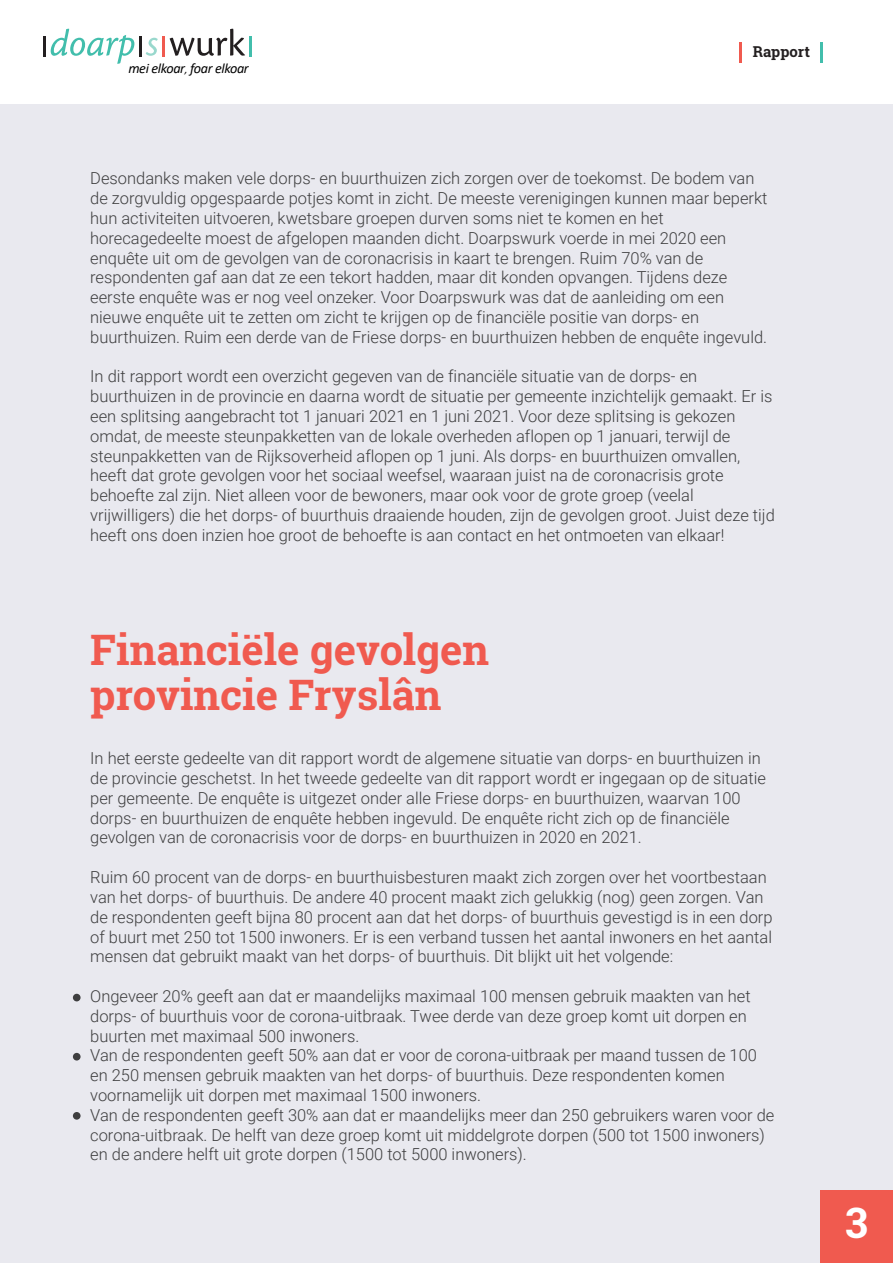
<style>
.page{position:relative;width:893px;height:1263px;background:#fff}
.page>*{position:absolute;margin:0;border:0;box-sizing:border-box;transform-origin:0 0}
.t1{font:700 42px/45px "Roboto Slab";color:#f05a4f}
.t2{font:700 42px "Roboto Slab";color:#fff}
.t3{font:300 16.5px/19.8px "Roboto";color:#3e3e3f}
.t4{font:700 15px "Roboto Slab";color:#231f20}
.t5{font:italic 14.25px "Calibri";letter-spacing:-.025em;color:#000001}
.s1{font-size:10.65px}
</style>
<div class="page">
<div style="left:0;top:105px;width:893px;height:1158px;background:#e9e9ef"></div>
<svg style="left:146px;top:38px;width:12px;height:18px"></svg>
<hr style="left:139px;top:36px;width:2px;height:20px;background:#231f20">
<hr style="left:43px;top:36px;width:3px;height:20px;background:#231f20">
<hr style="left:162px;top:36px;width:3px;height:20px;background:#f05a4f">
<hr style="left:249px;top:36px;width:3px;height:20px;background:#42beac">
<svg style="left:51px;top:29px;width:83px;height:35px"></svg>
<svg style="left:170px;top:29px;width:75px;height:27px"></svg>
<hr style="left:739px;top:42px;width:3px;height:20px;background:#f05a4f">
<hr style="left:821px;top:42px;width:2px;height:20px;background:#42beac">
<div style="left:821px;top:1191px;width:72px;height:72px;background:#f05a4f"></div>
<div style="left:73px;top:994px;width:8px;height:7px;background:#3e3e3f;border-radius:50%"></div>
<div style="left:73px;top:1053px;width:8px;height:7px;background:#3e3e3f;border-radius:50%"></div>
<div style="left:73px;top:1112px;width:8px;height:8px;background:#3e3e3f;border-radius:50%"></div>
<p class="t5" style="left:128px;top:59px;width:122px">mei elkoar<span class="s1">,</span> foar elkoar</p>
<p class="t4" style="left:753px;top:41px;width:59px">Rapport</p>
<p class="t3" style="left:90px;top:168px;width:679px">Desondanks maken vele dorps- en buurthuizen zich zorgen over de toekomst. De bodem van de zorgvuldig opgespaarde potjes komt in zicht. De meeste verenigingen kunnen maar beperkt hun activiteiten uitvoeren, kwetsbare groepen durven soms niet te komen en het horecagedeelte moest de afgelopen maanden dicht. Doarpswurk voerde in mei 2020 een enquête uit om de gevolgen van de coronacrisis in kaart te brengen. Ruim 70% van de respondenten gaf aan dat ze een tekort hadden, maar dit konden opvangen. Tijdens deze eerste enquête was er nog veel onzeker. Voor Doarpswurk was dat de aanleiding om een nieuwe enquête uit te zetten om zicht te krijgen op de financiële positie van dorps- en buurthuizen. Ruim een derde van de Friese dorps- en buurthuizen hebben de enquête ingevuld.</p>
<p class="t3" style="left:90px;top:366px;width:686px">In dit rapport wordt een overzicht gegeven van de financiële situatie van de dorps- en buurthuizen in de provincie en daarna wordt de situatie per gemeente inzichtelijk gemaakt. Er is een splitsing aangebracht tot 1 januari 2021 en 1 juni 2021. Voor deze splitsing is gekozen omdat, de meeste steunpakketten van de lokale overheden aflopen op 1 januari, terwijl de steunpakketten van de Rijksoverheid aflopen op 1 juni. Als dorps- en buurthuizen omvallen, heeft dat grote gevolgen voor het sociaal weefsel, waaraan juist na de coronacrisis grote behoefte zal zijn. Niet alleen voor de bewoners, maar ook voor de grote groep (veelal vrijwilligers) die het dorps- of buurthuis draaiende houden, zijn de gevolgen groot. Juist deze tijd heeft ons doen inzien hoe groot de behoefte is aan contact en het ontmoeten van elkaar!</p>
<h1 class="t1" style="left:90px;top:627px;width:401px">Financiële gevolgen provincie Fryslân</h1>
<p class="t3" style="left:90px;top:748px;width:677px">In het eerste gedeelte van dit rapport wordt de algemene situatie van dorps- en buurthuizen in de provincie geschetst. In het tweede gedeelte van dit rapport wordt er ingegaan op de situatie per gemeente. De enquête is uitgezet onder alle Friese dorps- en buurthuizen, waarvan 100 dorps- en buurthuizen de enquête hebben ingevuld. De enquête richt zich op de financiële gevolgen van de coronacrisis voor de dorps- en buurthuizen in 2020 en 2021.</p>
<p class="t3" style="left:90px;top:867px;width:684px">Ruim 60 procent van de dorps- en buurthuisbesturen maakt zich zorgen over het voortbestaan van het dorps- of buurthuis. De andere 40 procent maakt zich gelukkig (nog) geen zorgen. Van de respondenten geeft bijna 80 procent aan dat het dorps- of buurthuis gevestigd is in een dorp of buurt met 250 tot 1500 inwoners. Er is een verband tussen het aantal inwoners en het aantal mensen dat gebruikt maakt van het dorps- of buurthuis. Dit blijkt uit het volgende:</p>
<p class="t3" style="left:90px;top:985px;width:686px">Ongeveer 20% geeft aan dat er maandelijks maximaal 100 mensen gebruik maakten van het dorps- of buurthuis voor de corona-uitbraak. Twee derde van deze groep komt uit dorpen en buurten met maximaal 500 inwoners.<br>Van de respondenten geeft 50% aan dat er voor de corona-uitbraak per maand tussen de 100 en 250 mensen gebruik maakten van het dorps- of buurthuis. Deze respondenten komen voornamelijk uit dorpen met maximaal 1500 inwoners.<br>Van de respondenten geeft 30% aan dat er maandelijks meer dan 250 gebruikers waren voor de corona-uitbraak. De helft van deze groep komt uit middelgrote dorpen (500 tot 1500 inwoners) en de andere helft uit grote dorpen (1500 tot 5000 inwoners).</p>
<h1 class="t2" style="left:845px;top:1194px;width:24px">3</h1>
</div>
